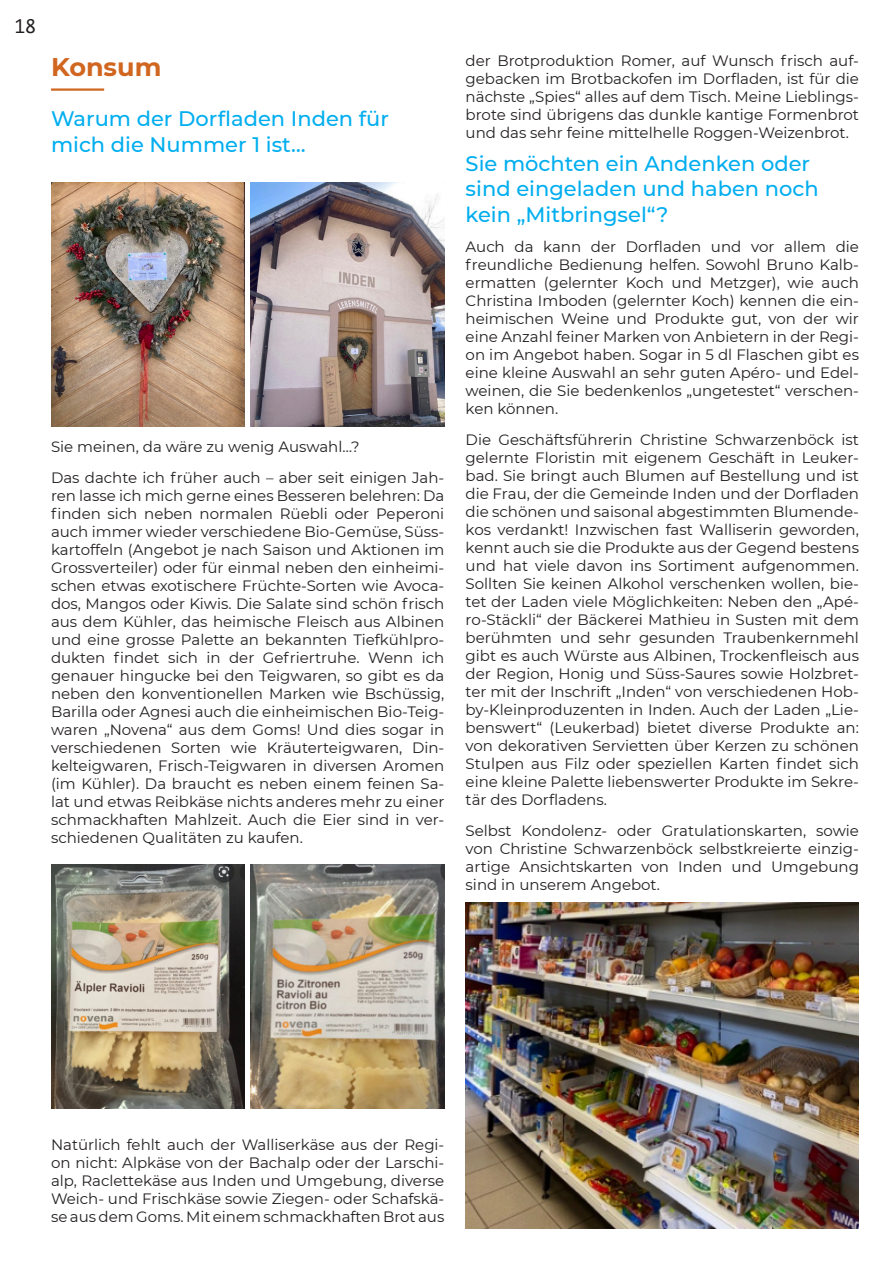
<style>
.page{position:relative;width:893px;height:1263px;background:#fff}
.page>*{position:absolute;margin:0;border:0;box-sizing:border-box;transform-origin:0 0}
.Titel_Num{font:700 25.5px "Montserrat";color:#d06620}
.Untertitel{font:500 21px/25.2px "Montserrat";color:#00aeef}
.t1{font:18px "Monaco";color:#231f20}
.Fliess{font:15px/18px "Montserrat";color:#231f20;text-align:justify}
</style>
<div class="page">
<hr style="left:51px;top:88px;width:53px;height:3px;background:#d06620">
<img style="left:51px;top:182px;width:193px;height:245px">
<img style="left:251px;top:182px;width:193px;height:245px">
<img style="left:51px;top:865px;width:193px;height:244px">
<img style="left:251px;top:865px;width:193px;height:244px">
<img style="left:466px;top:902px;width:393px;height:327px">
<p class="t1" style="left:14px;top:11px;width:23px">18</p>
<p class="Titel_Num" style="left:51px;top:48px;width:112px">Konsum</p>
<p class="Untertitel" style="left:51px;top:106px;width:340px">Warum der Dorfladen Inden für mich die Nummer 1 ist…</p>
<p class="Fliess" style="left:51px;top:437px;width:310px">Sie meinen, da wäre zu wenig Auswahl…?</p>
<p class="Fliess" style="left:51px;top:468px;width:395px">Das dachte ich früher auch – aber seit einigen Jah&shy;ren lasse ich mich gerne eines Besseren belehren: Da finden sich neben normalen Rüebli oder Peperoni auch immer wieder verschiedene Bio-Gemüse, Süss&shy;kartoffeln (Angebot je nach Saison und Aktionen im Grossverteiler) oder für einmal neben den einheimi&shy;schen etwas exotischere Früchte-Sorten wie Avoca&shy;dos, Mangos oder Kiwis. Die Salate sind schön frisch aus dem Kühler, das heimische Fleisch aus Albinen und eine grosse Palette an bekannten Tiefkühlpro&shy;dukten findet sich in der Gefriertruhe. Wenn ich genauer hingucke bei den Teigwaren, so gibt es da neben den konventionellen Marken wie Bschüssig, Barilla oder Agnesi auch die einheimischen Bio-Teig&shy;waren „Novena“ aus dem Goms! Und dies sogar in verschiedenen Sorten wie Kräuterteigwaren, Din&shy;kelteigwaren, Frisch-Teigwaren in diversen Aromen (im Kühler). Da braucht es neben einem feinen Sa&shy;lat und etwas Reibkäse nichts anderes mehr zu einer schmackhaften Mahlzeit. Auch die Eier sind in ver&shy;schiedenen Qualitäten zu kaufen.</p>
<p class="Fliess" style="left:466px;top:51px;width:395px">der Brotproduktion Romer, auf Wunsch frisch auf&shy;gebacken im Brotbackofen im Dorfladen, ist für die nächste „Spies“ alles auf dem Tisch. Meine Lieblings&shy;brote sind übrigens das dunkle kantige Formenbrot und das sehr feine mittelhelle Roggen-Weizenbrot.</p>
<p class="Untertitel" style="left:466px;top:150px;width:355px">Sie möchten ein Andenken oder sind eingeladen und haben noch kein „Mitbringsel“?</p>
<p class="Fliess" style="left:466px;top:238px;width:395px">Auch da kann der Dorfladen und vor allem die freundliche Bedienung helfen. Sowohl Bruno Kalb&shy;ermatten (gelernter Koch und Metzger), wie auch Christina Imboden (gelernter Koch) kennen die ein&shy;heimischen Weine und Produkte gut, von der wir eine Anzahl feiner Marken von Anbietern in der Regi&shy;on im Angebot haben. Sogar in 5 dl Flaschen gibt es eine kleine Auswahl an sehr guten Apéro- und Edel&shy;weinen, die Sie bedenkenlos „ungetestet“ verschen&shy;ken können.</p>
<p class="Fliess" style="left:466px;top:430px;width:395px">Die Geschäftsführerin Christine Schwarzenböck ist gelernte Floristin mit eigenem Geschäft in Leuker&shy;bad. Sie bringt auch Blumen auf Bestellung und ist die Frau, der die Gemeinde Inden und der Dorfladen die schönen und saisonal abgestimmten Blumende&shy;kos verdankt! Inzwischen fast Walliserin geworden, kennt auch sie die Produkte aus der Gegend bestens und hat viele davon ins Sortiment aufgenommen.<br>Sollten Sie keinen Alkohol verschenken wollen, bie&shy;tet der Laden viele Möglichkeiten: Neben den „Apé&shy;ro-Stäckli“ der Bäckerei Mathieu in Susten mit dem berühmten und sehr gesunden Traubenkernmehl gibt es auch Würste aus Albinen, Trockenfleisch aus der Region, Honig und Süss-Saures sowie Holzbret&shy;ter mit der Inschrift „Inden“ von verschiedenen Hob&shy;by-Kleinproduzenten in Inden. Auch der Laden „Lie&shy;benswert“ (Leukerbad) bietet diverse Produkte an: von dekorativen Servietten über Kerzen zu schönen Stulpen aus Filz oder speziellen Karten findet sich eine kleine Palette liebenswerter Produkte im Sekre&shy;tär des Dorfladens.</p>
<p class="Fliess" style="left:466px;top:821px;width:395px">Selbst Kondolenz- oder Gratulationskarten, sowie von Christine Schwarzenböck selbstkreierte einzig&shy;artige Ansichtskarten von Inden und Umgebung sind in unserem Angebot.</p>
<p class="Fliess" style="left:51px;top:1135px;width:395px">Natürlich fehlt auch der Walliserkäse aus der Regi&shy;on nicht: Alpkäse von der Bachalp oder der Larschi&shy;alp, Raclettekäse aus Inden und Umgebung, diverse Weich- und Frischkäse sowie Ziegen- oder Schafskä&shy;se aus dem Goms. Mit einem schmackhaften Brot aus</p>
</div>
